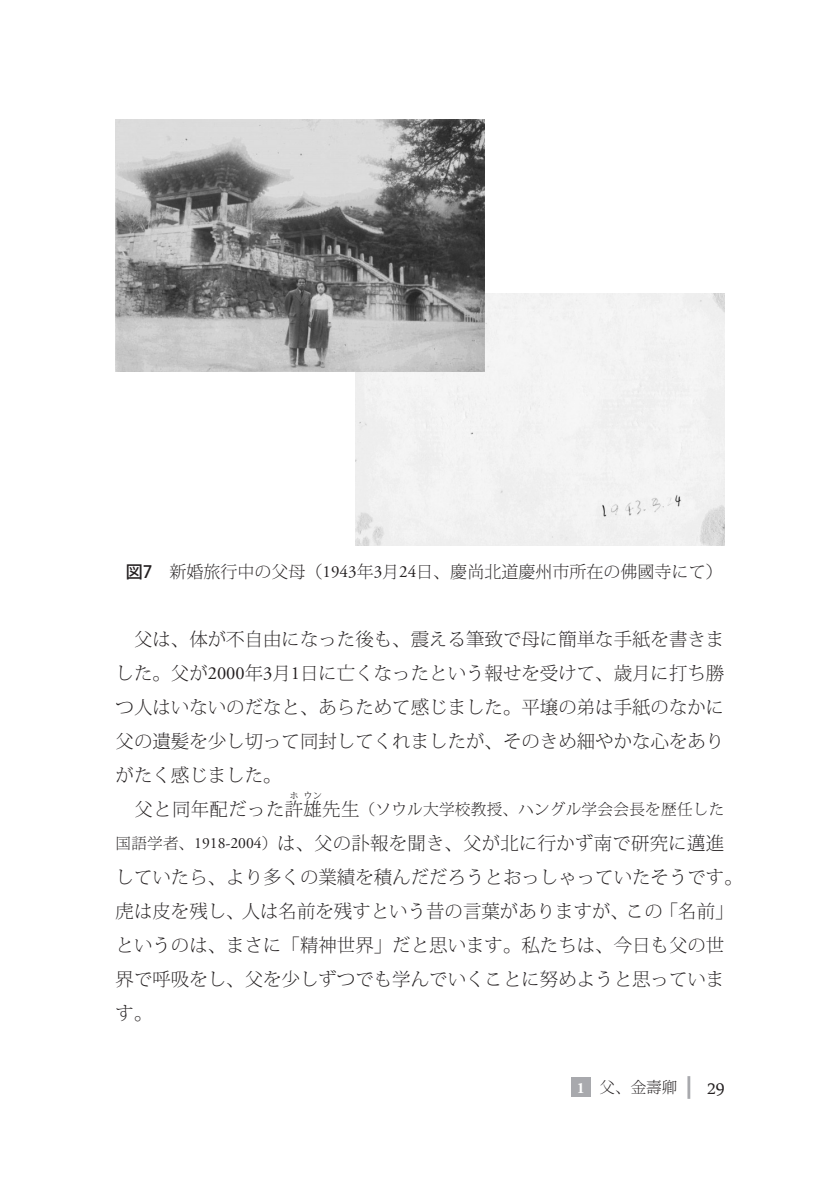
<style>
.page{position:relative;width:840px;height:1191px;background:#fff}
.page>*{position:absolute;margin:0;border:0;box-sizing:border-box;transform-origin:0 0}
.本文{font:200 18.4px/34px "Koz Min Pr 6 N";color:#231f20;text-align:justify}
.本文-2{font:200 18.4px "Koz Min Pr 6 N";letter-spacing:.02em;color:#231f20}
.キャプション{font:200 17px "Koz Min Pr 6 N";color:#231f20}
.本文-3{font:200 15.6px "Koz Min Pr 6 N";letter-spacing:.02em;color:#231f20}
.本文-4{font:200 9.2px "Koz Min Pr 6 N";color:#231f20}
.s1{font-family:"Koz Go Pr 6 N";font-weight:500}
.s2{font-family:"Adobe Garamond Pro";font-weight:400}
.s3{font-size:18.4px}
.s4{font-size:15.6px}
.s5{font-family:"Adobe Garamond Pro";font-weight:400;font-size:15.6px}
.s6{font-family:"Adobe Garamond Pro";font-weight:700;color:#fff}
.s7{font-family:"Daun Penh";font-weight:400;font-size:26px}
</style>
<div class="page">
<div style="left:570px;top:1077px;width:20px;height:20px;background:#a8a9ad"></div>
<hr style="left:687px;top:1076px;width:3px;height:22px;background:#a8a9ad">
<div style="left:355px;top:293px;width:369px;height:253px;background:#f2f2f2"></div>
<img style="left:116px;top:119px;width:368px;height:252px">
<p class="キャプション" style="left:126px;top:562px;width:598px"><span class="s1">図7</span>　新婚旅行中の父母（<span class="s2">1943</span>年<span class="s2">3</span>月<span class="s2">24</span>日、慶尚北道慶州市所在の佛國寺にて）</p>
<p class="本文" style="left:116px;top:622px;width:610px">　父は、体が不自由になった後も、震える筆致で母に簡単な手紙を書きました。父が<span class="s2">2000</span>年<span class="s2">3</span>月<span class="s2">1</span>日に亡くなったという報せを受けて、歳月に打ち勝つ人はいないのだなと、あらためて感じました。平壌の弟は手紙のなかに父の遺髪を少し切って同封してくれましたが、そのきめ細やかな心をありがたく感じました。</p>
<p class="本文-2" style="left:116px;top:798px;width:208px">　父と同年配だった許雄</p>
<p class="本文-4" style="left:289px;top:790px;width:11px">ホ</p>
<p class="本文-4" style="left:303px;top:790px;width:20px">ウン</p>
<p class="本文-3" style="left:322px;top:800px;width:403px"><span class="s3">先生</span>（ソウル大学校教授、ハングル学会会長を歴任した</p>
<p class="本文" style="left:116px;top:826px;width:628px;text-align:left"><span class="s4">国語学者、</span><span class="s5">1918-2004</span><span class="s4">）</span>は、父の訃報を聞き、父が北に行かず南で研究に邁進していたら、より多くの業績を積んだだろうとおっしゃっていたそうです。虎は皮を残し、人は名前を残すという昔の言葉がありますが、この「名前」というのは、まさに「精神世界」だと思います。私たちは、今日も父の世界で呼吸をし、父を少しずつでも学んでいくことに努めようと思っています。</p>
<p class="本文-3" style="left:576px;top:1079px;width:149px"><span class="s6">1</span> 父、金壽卿 <span class="s7">29</span></p>
</div>
